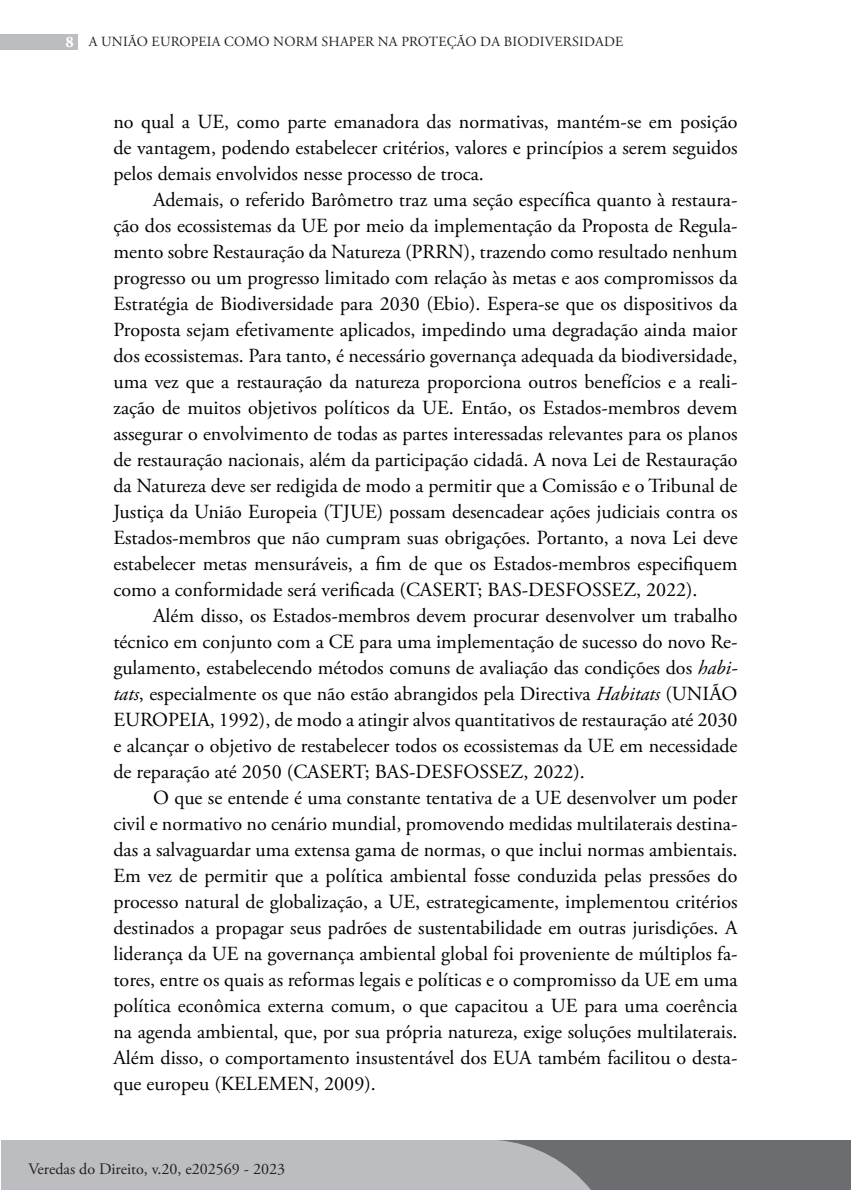
<style>
.page{position:relative;width:851px;height:1191px;background:#fff}
.page>*{position:absolute;margin:0;border:0;box-sizing:border-box;transform-origin:0 0}
.t1{font:20px/26px "Adobe Garamond Pro";color:#000001;text-align:justify}
.t2{font:16px "Adobe Garamond Pro";color:#231f20}
.t3{font:14px "Adobe Garamond Pro";letter-spacing:.015em;color:#231f20}
.s1{font-weight:700;font-size:16px;color:#fff}
.s2{font-style:italic}
</style>
<div class="page">
<div style="left:1px;top:1140px;width:849px;height:50px;background:#6c6d70"></div>
<div style="left:0;top:34px;width:77px;height:16px;background:#bcbdc0"></div>
<div style="left:1px;top:1140px;width:590px;height:50px;background:#bcbdc0"></div>
<p class="t3" style="left:65px;top:34px;width:559px"><span class="s1">8</span> A UNIÃO EUROPEIA COMO NORM SHAPER NA PROTEÇÃO DA BIODIVERSIDADE</p>
<p class="t1" style="left:113px;top:109px;width:625px">no qual a UE, como parte emanadora das normativas, mantém-se em posição de vantagem, podendo estabelecer critérios, valores e princípios a serem seguidos pelos demais envolvidos nesse processo de troca.</p>
<p class="t1" style="left:113px;top:187px;width:625px;text-indent:40px">Ademais, o referido Barômetro traz uma seção específica quanto à restaura&shy;ção dos ecossistemas da UE por meio da implementação da Proposta de Regula&shy;mento sobre Restauração da Natureza (PRRN), trazendo como resultado nenhum progresso ou um progresso limitado com relação às metas e aos compromissos da Estratégia de Biodiversidade para 2030 (Ebio). Espera-se que os dispositivos da Proposta sejam efetivamente aplicados, impedindo uma degradação ainda maior dos ecossistemas. Para tanto, é necessário governança adequada da biodiversidade, uma vez que a restauração da natureza proporciona outros benefícios e a reali&shy;zação de muitos objetivos políticos da UE. Então, os Estados-membros devem assegurar o envolvimento de todas as partes interessadas relevantes para os planos de restauração nacionais, além da participação cidadã. A nova Lei de Restauração da Natureza deve ser redigida de modo a permitir que a Comissão e o Tribunal de Justiça da União Europeia (TJUE) possam desencadear ações judiciais contra os Estados-membros que não cumpram suas obrigações. Portanto, a nova Lei deve estabelecer metas mensuráveis, a fim de que os Estados-membros especifiquem como a conformidade será verificada (CASERT; BAS-DESFOSSEZ, 2022).</p>
<p class="t1" style="left:113px;top:603px;width:625px;text-indent:40px">Além disso, os Estados-membros devem procurar desenvolver um trabalho técnico em conjunto com a CE para uma implementação de sucesso do novo Re&shy;gulamento, estabelecendo métodos comuns de avaliação das condições dos <span class="s2">habi&shy;tats</span>, especialmente os que não estão abrangidos pela Directiva <span class="s2">Habitats</span> (UNIÃO EUROPEIA, 1992), de modo a atingir alvos quantitativos de restauração até 2030 e alcançar o objetivo de restabelecer todos os ecossistemas da UE em necessidade de reparação até 2050 (CASERT; BAS-DESFOSSEZ, 2022).</p>
<p class="t1" style="left:113px;top:785px;width:625px;text-indent:40px">O que se entende é uma constante tentativa de a UE desenvolver um poder civil e normativo no cenário mundial, promovendo medidas multilaterais destina&shy;das a salvaguardar uma extensa gama de normas, o que inclui normas ambientais.<br>Em vez de permitir que a política ambiental fosse conduzida pelas pressões do processo natural de globalização, a UE, estrategicamente, implementou critérios destinados a propagar seus padrões de sustentabilidade em outras jurisdições. A liderança da UE na governança ambiental global foi proveniente de múltiplos fa&shy;tores, entre os quais as reformas legais e políticas e o compromisso da UE em uma política econômica externa comum, o que capacitou a UE para uma coerência na agenda ambiental, que, por sua própria natureza, exige soluções multilaterais.<br>Além disso, o comportamento insustentável dos EUA também facilitou o desta&shy;que europeu (KELEMEN, 2009).</p>
<p class="t2" style="left:28px;top:1159px;width:258px">Veredas do Direito, v.20, e202569 - 2023</p>
</div>
